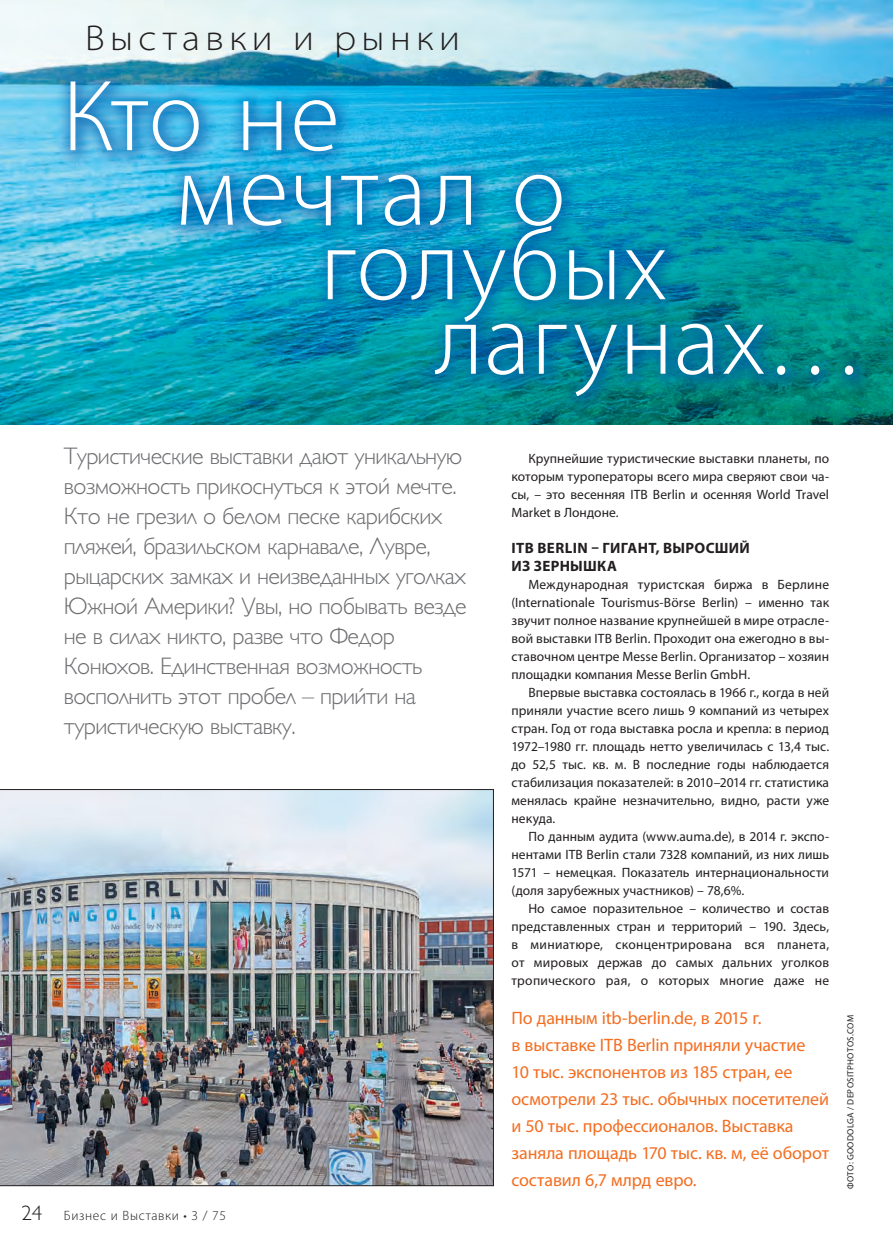
<style>
.page{position:relative;width:893px;height:1255px;background:#fff}
.page>*{position:absolute;margin:0;border:0;box-sizing:border-box;transform-origin:0 0}
.t1{font:300 101.85px "Myriad Pro";letter-spacing:.015em;color:#fff}
.t2{font:300 semi-expanded 36px "Myriad Pro";letter-spacing:.15em;color:#231f20}
.t3{font:24px/30px "Gill Sans Light C";letter-spacing:-.025em;color:#6c6d70}
.t4{font:18px/27px "Myriad Pro";letter-spacing:-.005em;color:#f36e21}
.t5{font:700 15px/18px "Myriad Pro";letter-spacing:.02em;color:#231f20}
.t6{font:13.5px/18px "Myriad Pro";letter-spacing:.005em;color:#231f20;text-align:justify}
.t7{font:13.5px "Myriad Pro";letter-spacing:.025em;color:#231f20}
.t8{font:300 13.5px "Myriad Pro";letter-spacing:.05em;color:#231f20}
.t9{font:9px "Myriad Pro";letter-spacing:.035em;color:#231f20}
.s1{font-family:"Gill Sans Light C";font-weight:400;font-size:21px}
</style>
<div class="page">
<img style="left:0;top:0;width:893px;height:425px">
<div style="left:55px;top:67px;width:819px;height:350px;background:#015aaa;opacity:.75"></div>
<img style="left:0;top:789px;width:494px;height:396px">
<p class="t2" style="left:85px;top:17px;width:376px">Выставки и рынки</p>
<p class="t1" style="left:62px;top:55px;width:279px">Кто не</p>
<p class="t1" style="left:177px;top:129px;width:390px">мечтал о</p>
<p class="t1" style="left:320px;top:204px;width:349px">голубых</p>
<p class="t1" style="left:434px;top:278px;width:433px">лагунах…</p>
<p class="t3" style="left:64px;top:441px;width:404px">Туристические выставки дают уникальную возможность прикоснуться к этой мечте.<br>Кто не грезил о белом песке карибских пляжей, бразильском карнавале, Лувре, рыцарских замках и неизведанных уголках Южной Америки? Увы, но побывать везде не в силах никто, разве что Федор Конюхов. Единственная возможность восполнить этот пробел – прийти на туристическую выставку.</p>
<p class="t6" style="left:511px;top:449px;width:319px;text-indent:17px">Крупнейшие туристические выставки планеты, по которым туроператоры всего мира сверяют свои ча&shy;сы, – это весенняя ITB Berlin и осенняя World Travel Market в Лондоне.</p>
<p class="t5" style="left:512px;top:538px;width:240px">ITB BERLIN – ГИГАНТ, ВЫРОСШИЙ<br>ИЗ ЗЕРНЫШКА</p>
<p class="t6" style="left:528px;top:575px;width:302px">Международная туристская биржа в Берлине</p>
<p class="t6" style="left:511px;top:593px;width:319px">(Internationale Tourismus-Börse Berlin) – именно так</p>
<p class="t6" style="left:511px;top:611px;width:319px">звучит полное название крупнейшей в мире отрасле-</p>
<p class="t6" style="left:511px;top:629px;width:319px">вой выставки ITB Berlin. Проходит она ежегодно в вы-</p>
<p class="t6" style="left:511px;top:647px;width:319px">ставочном центре Messe Berlin. Организатор – хозяин</p>
<p class="t6" style="left:511px;top:665px;width:240px">площадки компания Messe Berlin GmbH.</p>
<p class="t6" style="left:528px;top:683px;width:302px">Впервые выставка состоялась в 1966 г., когда в ней</p>
<p class="t6" style="left:511px;top:701px;width:319px">приняли участие всего лишь 9 компаний из четырех</p>
<p class="t6" style="left:511px;top:719px;width:319px">стран. Год от года выставка росла и крепла: в период</p>
<p class="t6" style="left:511px;top:737px;width:319px">1972–1980 гг. площадь нетто увеличилась с 13,4 тыс.</p>
<p class="t6" style="left:511px;top:755px;width:319px">до 52,5 тыс. кв. м. В последние годы наблюдается</p>
<p class="t6" style="left:511px;top:773px;width:319px">стабилизация показателей: в 2010–2014 гг. статистика</p>
<p class="t6" style="left:511px;top:791px;width:319px">менялась крайне незначительно, видно, расти уже</p>
<p class="t6" style="left:511px;top:809px;width:45px">некуда.</p>
<p class="t6" style="left:528px;top:827px;width:302px">По данным аудита (www.auma.de), в 2014 г. экспо-</p>
<p class="t6" style="left:511px;top:845px;width:319px">нентами ITB Berlin стали 7328 компаний, из них лишь</p>
<p class="t6" style="left:511px;top:863px;width:319px">1571 – немецкая. Показатель интернациональности</p>
<p class="t6" style="left:511px;top:881px;width:234px">(доля зарубежных участников) – 78,6%.</p>
<p class="t6" style="left:528px;top:899px;width:302px">Но самое поразительное – количество и состав</p>
<p class="t6" style="left:511px;top:917px;width:319px">представленных стран и территорий – 190. Здесь,</p>
<p class="t7" style="left:511px;top:936px;width:319px">в миниатюре, сконцентрирована вся планета,</p>
<p class="t6" style="left:511px;top:953px;width:319px">от мировых держав до самых дальних уголков</p>
<p class="t6" style="left:511px;top:971px;width:319px">тропического рая, о которых многие даже не</p>
<p class="t4" style="left:511px;top:1004px;width:319px">По данным itb-berlin.de, в 2015 г.<br>в выставке ITB Berlin приняли участие<br>10 тыс. экспонентов из 185 стран, ее осмотрели 23 тыс. обычных посетителей и 50 тыс. профессионалов. Выставка заняла площадь 170 тыс. кв. м, её оборот составил 6,7 млрд евро.</p>
<p class="t9" style="left:845px;top:1188px;width:174px;rotate:-90deg">Фото: GoodOlga / Deposit ph otos.com</p>
<p class="t8" style="left:21px;top:1206px;width:206px"><span class="s1">24</span> Бизнес и Выставки • 3 / 75</p>
</div>
